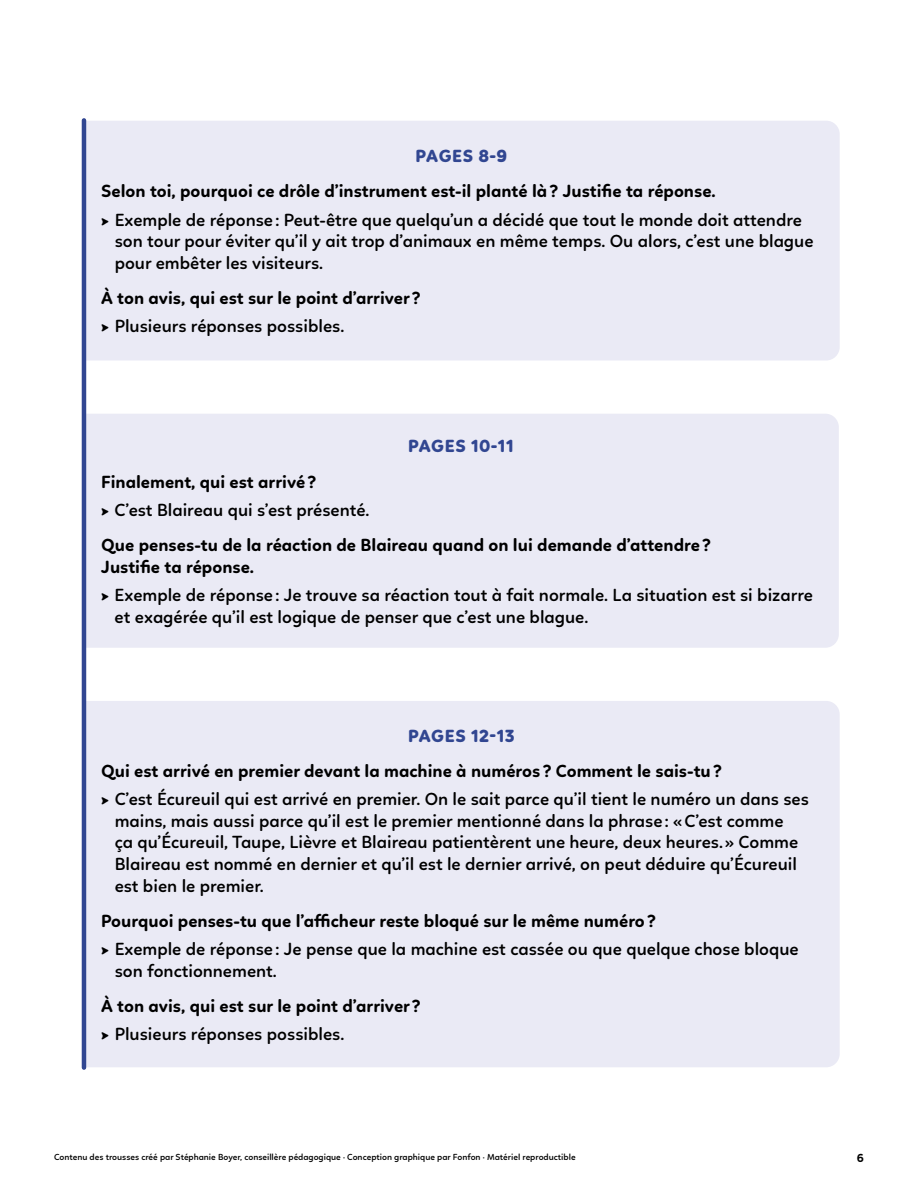
<style>
.page{position:relative;width:918px;height:1188px;background:#fff}
.page>*{position:absolute;margin:0;border:0;box-sizing:border-box;transform-origin:0 0}
.t1{font:600 18px/21.6px "Linotte";color:#000}
.t2{font:700 18px/21.6px "Linotte";color:#000}
.t3{font:800 18px "Linotte";letter-spacing:.025em;color:#314691}
.t4{font:700 12px "Linotte";color:#000}
.t5{font:600 9px "Linotte";color:#000}
</style>
<div class="page">
<div style="left:86px;top:701px;width:754px;height:366px;background:#eaeaf5"></div>
<div style="left:86px;top:121px;width:754px;height:239px;background:#eaeaf5"></div>
<div style="left:86px;top:414px;width:753px;height:234px;background:#eaeaf5"></div>
<hr style="left:82px;top:120px;width:4px;height:948px;background:#314691">
<p class="t3" style="left:416px;top:145px;width:93px">PAGES 8-9</p>
<p class="t2" style="left:101px;top:180px;width:616px">Selon toi, pourquoi ce drôle d’instrument est-il planté là? Justifie ta réponse.</p>
<p class="t1" style="left:115px;top:209px;width:700px;text-indent:-14px">► Exemple de réponse: Peut-être que quelqu’un a décidé que tout le monde doit attendre son tour pour éviter qu’il y ait trop d’animaux en même temps. Ou alors, c’est une blague pour embêter les visiteurs.</p>
<p class="t2" style="left:101px;top:287px;width:321px">À ton avis, qui est sur le point d’arriver?</p>
<p class="t1" style="left:101px;top:315px;width:245px">► Plusieurs réponses possibles.</p>
<p class="t3" style="left:408px;top:436px;width:107px">PAGES 10-11</p>
<p class="t2" style="left:101px;top:471px;width:217px">Finalement, qui est arrivé?</p>
<p class="t1" style="left:101px;top:499px;width:270px">► C’est Blaireau qui s’est présenté.</p>
<p class="t2" style="left:101px;top:534px;width:611px">Que penses-tu de la réaction de Blaireau quand on lui demande d’attendre?<br>Justifie ta réponse.</p>
<p class="t1" style="left:115px;top:584px;width:700px;text-indent:-14px">► Exemple de réponse: Je trouve sa réaction tout à fait normale. La situation est si bizarre et exagérée qu’il est logique de penser que c’est une blague.</p>
<p class="t3" style="left:408px;top:725px;width:108px">PAGES 12-13</p>
<p class="t2" style="left:101px;top:760px;width:622px">Qui est arrivé en premier devant la machine à numéros ? Comment le sais-tu?</p>
<p class="t1" style="left:115px;top:788px;width:696px;text-indent:-14px">► C’est Écureuil qui est arrivé en premier. On le sait parce qu’il tient le numéro un dans ses mains, mais aussi parce qu’il est le premier mentionné dans la phrase: «C’est comme<br>ça qu’Écureuil, Taupe, Lièvre et Blaireau patientèrent une heure, deux heures. » Comme Blaireau est nommé en dernier et qu’il est le dernier arrivé, on peut déduire qu’Écureuil est bien le premier.</p>
<p class="t2" style="left:101px;top:910px;width:556px">Pourquoi penses-tu que l’afficheur reste bloqué sur le même numéro?</p>
<p class="t1" style="left:115px;top:938px;width:686px;text-indent:-14px">► Exemple de réponse: Je pense que la machine est cassée ou que quelque chose bloque son fonctionnement.</p>
<p class="t2" style="left:101px;top:995px;width:321px">À ton avis, qui est sur le point d’arriver?</p>
<p class="t1" style="left:101px;top:1023px;width:245px">► Plusieurs réponses possibles.</p>
<p class="t5" style="left:54px;top:1152px;width:523px">Contenu des trousses créé par Stéphanie Boyer, conseillère pédagogique · Conception graphique par Fonfon · Matériel reproductible</p>
<p class="t4" style="left:857px;top:1151px;width:9px">6</p>
</div>
